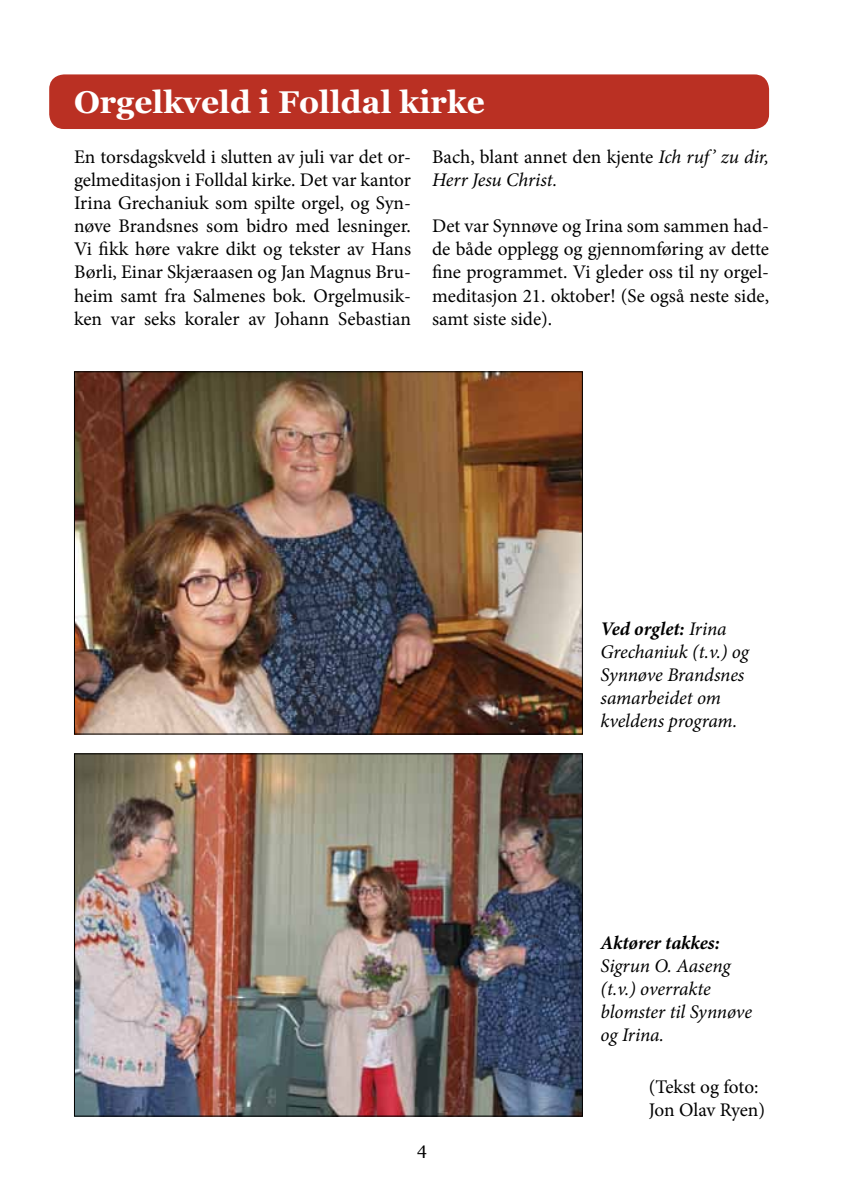
<style>
.page{position:relative;width:844px;height:1191px;background:#fff}
.page>*{position:absolute;margin:0;border:0;box-sizing:border-box;transform-origin:0 0}
.t1{font:700 31.5px "Georgia";color:#fff}
.t2{font:19.25px/23.1px "Minion Pro";letter-spacing:-.005em;color:#000;text-align:justify}
.t3{font:italic 19.25px/23.1px "Minion Pro";letter-spacing:-.01em;color:#000}
.t4{font:italic 700 19.25px "Minion Pro";letter-spacing:-.005em;color:#000}
.t5{font:17.5px "Georgia";color:#000}
.s1{font-style:normal}
.s2{font-weight:700}
</style>
<div class="page">
<div style="left:49px;top:74px;width:719px;height:55px;background:#ba3023;border-radius:15px"></div>
<img style="left:76px;top:755px;width:504px;height:359px">
<img style="left:76px;top:373px;width:504px;height:359px">
<h1 class="t1" style="left:74px;top:78px;width:412px">Orgelkveld i Folldal kirke</h1>
<p class="t2" style="left:74px;top:145px;width:338px">En torsdagskveld i slutten av juli var det or&shy;gelmeditasjon i Folldal kirke. Det var kantor Irina Grechaniuk som spilte orgel, og Syn&shy;nøve Brandsnes som bidro med lesninger.<br>Vi fikk høre vakre dikt og tekster av Hans Børli, Einar Skjæraasen og Jan Magnus Bru&shy;heim samt fra Salmenes bok. Orgelmusik&shy;ken var seks koraler av Johann Sebastian</p>
<p class="t3" style="left:432px;top:145px;width:338px"><span class="s1">Bach, blant annet den kjente</span> Ich ruf’ zu dir,<br>Herr Jesu Christ.</p>
<p class="t2" style="left:432px;top:215px;width:338px">Det var Synnøve og Irina som sammen had&shy;de både opplegg og gjennomføring av dette fine programmet. Vi gleder oss til ny orgel&shy;meditasjon 21. oktober! (Se også neste side, samt siste side).</p>
<p class="t3" style="left:600px;top:617px;width:150px"><span class="s2">Ved orglet:</span> Irina<br>Grechaniuk (t.v.) og<br>Synnøve Brandsnes samarbeidet om kveldens program.</p>
<p class="t4" style="left:600px;top:929px;width:121px">Aktører takkes:</p>
<p class="t3" style="left:600px;top:954px;width:153px">Sigrun O. Aaseng (t.v.) overrakte blomster til Synnøve og Irina.</p>
<p class="t5" style="left:417px;top:1136px;width:11px">4</p>
<p class="t2" style="left:648px;top:1075px;width:118px">(Tekst og foto:<br>Jon Olav Ryen)</p>
</div>
